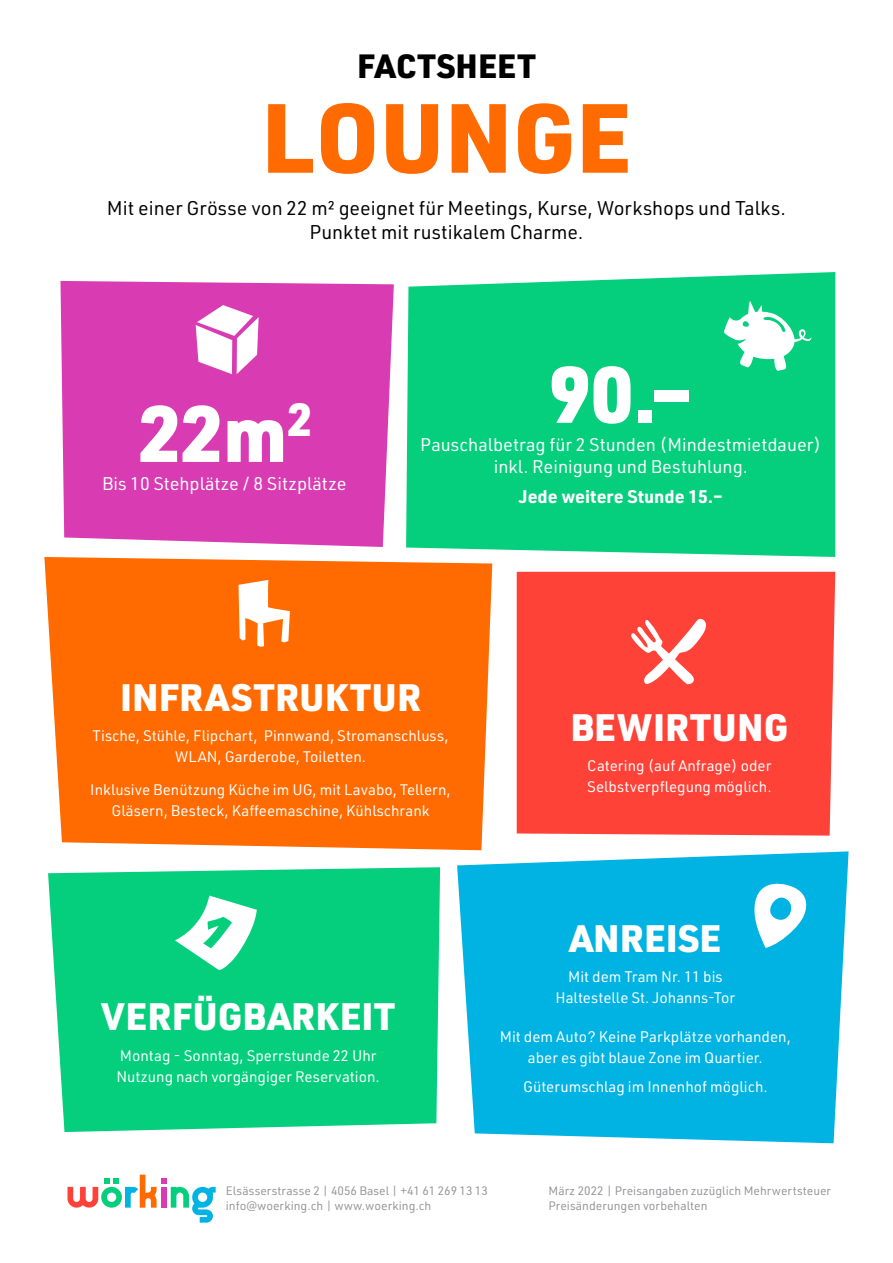
<style>
.page{position:relative;width:893px;height:1263px;background:#fff}
.page>*{position:absolute;margin:0;border:0;box-sizing:border-box;transform-origin:0 0}
.t1{font:900 96px "URWDIN";color:#ff6b00}
.t2{font:900 78px "URWDIN";color:#fff}
.t3{font:900 37.5px "URWDIN";color:#fff}
.t4{font:900 33px "URWDIN";letter-spacing:.005em;color:#000}
.t5{font:19.5px/24px "URWDIN";color:#000;text-align:center}
.t6{font:18px/22.5px "URWDIN";color:#fff;text-align:center}
.t7{font:700 18px "URWDIN";color:#fff}
.t8{font:15px/21px "URWDIN";color:#fff;text-align:center}
.t9{font:12px/15px "URWDIN";color:#949499}
</style>
<div class="page">
<div style="left:48px;top:867px;width:392px;height:265px;background:#05cf7d"></div>
<div style="left:517px;top:572px;width:318px;height:264px;background:#ff4238"></div>
<div style="left:44px;top:557px;width:448px;height:293px;background:#ff6b00"></div>
<div style="left:406px;top:272px;width:429px;height:285px;background:#05cf7d"></div>
<div style="left:60px;top:281px;width:334px;height:266px;background:#d93bb3"></div>
<svg style="left:457px;top:851px;width:392px;height:292px;background:#15b9e5"></svg>
<svg style="left:631px;top:618px;width:75px;height:67px"></svg>
<svg style="left:238px;top:580px;width:52px;height:67px"></svg>
<svg style="left:196px;top:305px;width:63px;height:69px"></svg>
<svg style="left:175px;top:895px;width:82px;height:75px"></svg>
<svg style="left:754px;top:883px;width:53px;height:65px"></svg>
<svg style="left:724px;top:301px;width:88px;height:70px"></svg>
<svg style="left:67px;top:1175px;width:149px;height:47px"></svg>
<h3 class="t4" style="left:357px;top:43px;width:180px">FACTSHEET</h3>
<h1 class="t1" style="left:261px;top:71px;width:372px">LOUNGE</h1>
<h3 class="t5" style="left:107px;top:195px;width:681px">Mit einer Grösse von 22 m2 geeignet für Meetings, Kurse, Workshops und Talks.<br>Punktet mit rustikalem Charme.</h3>
<h2 class="t2" style="left:139px;top:380px;width:175px">22m<sup>2</sup></h2>
<p class="t6" style="left:102px;top:472px;width:246px">Bis 10 Stehplätze / 8 Sitzplätze</p>
<h2 class="t2" style="left:549px;top:340px;width:145px">90.–</h2>
<p class="t6" style="left:420px;top:433px;width:403px">Pauschalbetrag für 2 Stunden (Mindestmietdauer) inkl. Reinigung und Bestuhlung.</p>
<p class="t7" style="left:519px;top:485px;width:205px">Jede weitere Stunde 15.–</p>
<h3 class="t3" style="left:120px;top:671px;width:302px">INFRASTRUKTUR</h3>
<p class="t8" style="left:93px;top:725px;width:357px">Tische, Stühle, Flipchart, Pinnwand, Stromanschluss,<br>WLAN, Garderobe, Toiletten.</p>
<p class="t8" style="left:90px;top:779px;width:362px">Inklusive Benützung Küche im UG, mit Lavabo, Tellern,<br>Gläsern, Besteck, Kaffeemaschine, Kühlschrank</p>
<h3 class="t3" style="left:570px;top:701px;width:219px">BEWIRTUNG</h3>
<p class="t8" style="left:587px;top:755px;width:186px;text-align:left">Catering (auf Anfrage) oder<br>Selbstverpflegung möglich.</p>
<h3 class="t3" style="left:101px;top:991px;width:295px">VERFÜGBARKEIT</h3>
<p class="t8" style="left:117px;top:1045px;width:265px;text-align:left">Montag - Sonntag, Sperrstunde 22 Uhr<br>Nutzung nach vorgängiger Reservation.</p>
<h3 class="t3" style="left:569px;top:912px;width:153px">ANREISE</h3>
<p class="t8" style="left:555px;top:966px;width:181px">Mit dem Tram Nr. 11 bis<br>Haltestelle St. Johanns-Tor</p>
<p class="t8" style="left:500px;top:1026px;width:293px">Mit dem Auto? Keine Parkplätze vorhanden, aber es gibt blaue Zone im Quartier.</p>
<p class="t8" style="left:523px;top:1076px;width:246px">Güterumschlag im Innenhof möglich.</p>
<p class="t9" style="left:226px;top:1183px;width:264px">Elsässerstrasse 2 | 4056 Basel | +41 61 269 13 13 info@woerking.ch | www.woerking.ch</p>
<p class="t9" style="left:549px;top:1183px;width:284px">März 2022 | Preisangaben zuzüglich Mehrwertsteuer<br>Preisänderungen vorbehalten</p>
</div>
